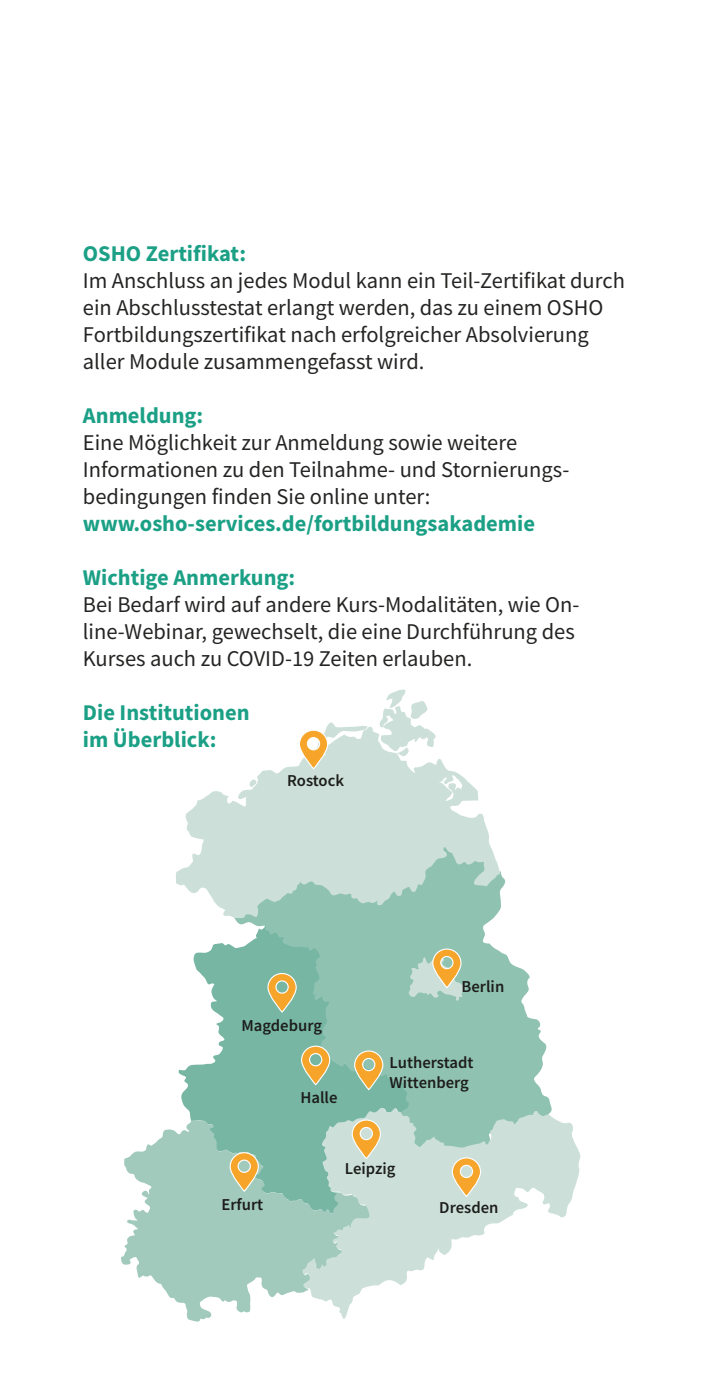
<style>
.page{position:relative;width:708px;height:1378px;background:#fff}
.page>*{position:absolute;margin:0;border:0;box-sizing:border-box;transform-origin:0 0}
.t1{font:22.5px/27px "Source Sans Pro";color:#252423}
.t2{font:700 22.5px/27px "Source Sans Pro";color:#1ba086}
.t3{font:600 16.65px/20px "Source Sans Pro";color:#1d1d1b}
</style>
<div class="page">
<svg style="left:121px;top:1129px;width:181px;height:192px;fill:#a1cabd"></svg>
<svg style="left:178px;top:943px;width:124px;height:271px"></svg>
<svg style="left:234px;top:871px;width:318px;height:280px;background:#97c6b7"></svg>
<svg style="left:302px;top:1107px;width:279px;height:212px;fill:#cce0d9"></svg>
<svg style="left:176px;top:689px;width:324px;height:229px;fill:#cce0d9"></svg>
<svg style="left:354px;top:1050px;width:30px;height:40px"></svg>
<svg style="left:408px;top:948px;width:59px;height:53px;background:#bccaac"></svg>
<svg style="left:298px;top:729px;width:31px;height:41px"></svg>
<svg style="left:351px;top:1119px;width:31px;height:40px"></svg>
<svg style="left:229px;top:1151px;width:30px;height:41px"></svg>
<svg style="left:300px;top:1045px;width:31px;height:41px"></svg>
<svg style="left:267px;top:972px;width:30px;height:41px"></svg>
<svg style="left:451px;top:1156px;width:31px;height:41px"></svg>
<p class="t2" style="left:83px;top:240px;width:165px">OSHO Zertifikat:</p>
<p class="t1" style="left:83px;top:267px;width:543px">Im Anschluss an jedes Modul kann ein Teil-Zertifikat durch ein Abschlusstestat erlangt werden, das zu einem OSHO Fortbildungszertifikat nach erfolgreicher Absolvierung aller Module zusammengefasst wird.</p>
<p class="t2" style="left:83px;top:402px;width:122px">Anmeldung:</p>
<p class="t1" style="left:83px;top:429px;width:488px">Eine Möglichkeit zur Anmeldung sowie weitere<br>Informationen zu den Teilnahme- und Stornierungs&shy;bedingungen finden Sie online unter:</p>
<p class="t2" style="left:83px;top:510px;width:454px">www.osho-services.de/fortbildungsakademie</p>
<p class="t2" style="left:83px;top:564px;width:214px">Wichtige Anmerkung:</p>
<p class="t1" style="left:83px;top:591px;width:498px">Bei Bedarf wird auf andere Kurs-Modalitäten, wie On&shy;line-Webinar, gewechselt, die eine Durchführung des<br>Kurses auch zu COVID-19 Zeiten erlauben.</p>
<p class="t2" style="left:83px;top:699px;width:168px">Die Institutionen im Überblick:</p>
<p class="t3" style="left:287px;top:770px;width:58px">Rostock</p>
<p class="t3" style="left:241px;top:1015px;width:82px">Magdeburg</p>
<p class="t3" style="left:300px;top:1087px;width:39px">Halle</p>
<p class="t3" style="left:462px;top:976px;width:44px">Berlin</p>
<p class="t3" style="left:390px;top:1052px;width:85px">Lutherstadt<br>Wittenberg</p>
<p class="t3" style="left:221px;top:1194px;width:43px">Erfurt</p>
<p class="t3" style="left:345px;top:1158px;width:52px">Leipzig</p>
<p class="t3" style="left:439px;top:1197px;width:61px">Dresden</p>
</div>
